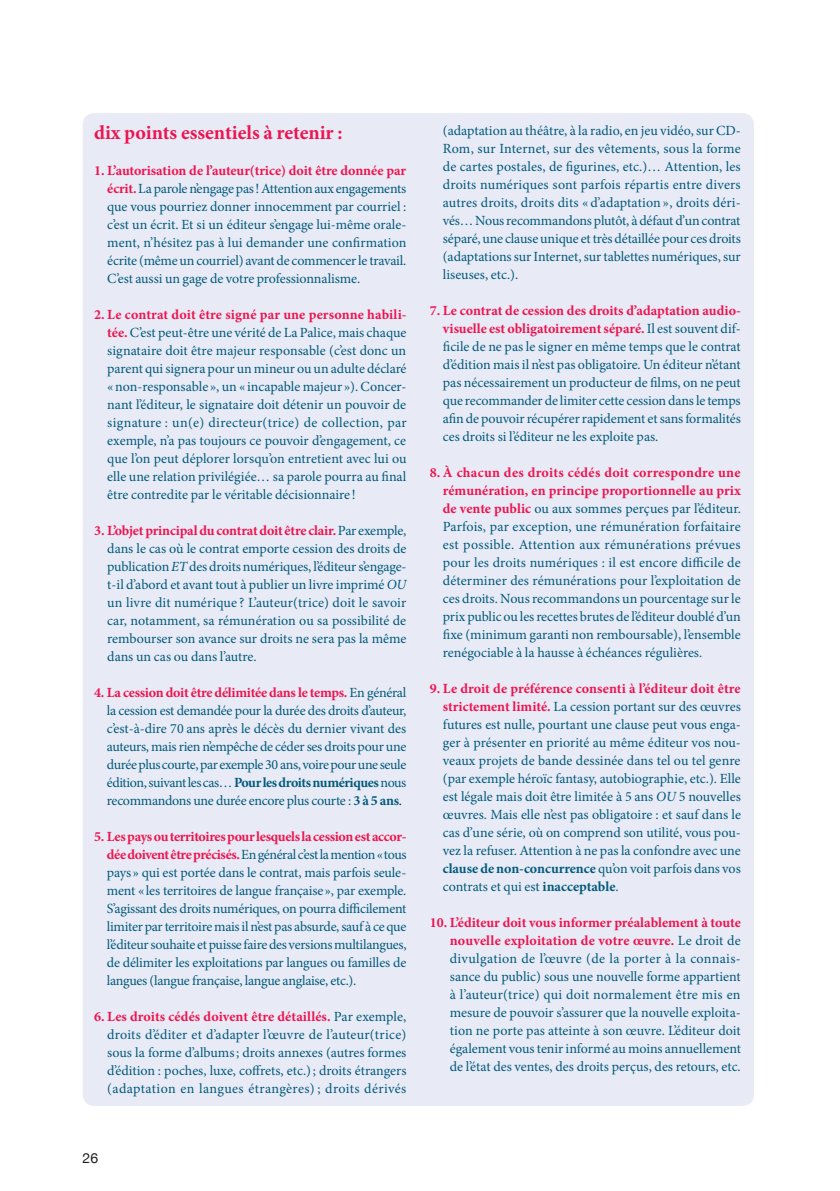
<style>
.page{position:relative;width:840px;height:1191px;background:#fff}
.page>*{position:absolute;margin:0;border:0;box-sizing:border-box;transform-origin:0 0}
.t1{font:700 20px "Minion Pro";color:#ed1450}
.t2{font:14px/18px "Minion Pro";letter-spacing:-.005em;color:#015a7c;text-align:justify}
.t3{font:14px "Helvetica Neue";color:#231f20}
.s1{font-weight:700;color:#ed1450}
.s2{font-style:italic}
.s3{font-weight:700}
.s4{color:#231f20}
</style>
<div class="page">
<div style="left:83px;top:113px;width:670px;height:993px;background:#e8eaf5;border-radius:11px"></div>
<p class="t1" style="left:94px;top:119px;width:250px">dix points essentiels à retenir :</p>
<p class="t2" style="left:107px;top:162px;width:301px;text-indent:-13px"><span class="s1">1. L’autorisation de l’auteur(trice) doit être donnée par écrit.</span> La parole n’engage pas! Attention aux engagements que vous pourriez donner innocemment par courriel : c’est un écrit. Et si un éditeur s’engage lui-même orale&shy;ment, n’hésitez pas à lui demander une confirmation écrite (même un courriel) avant de commencer le travail.<br>C’est aussi un gage de votre professionnalisme.</p>
<p class="t2" style="left:107px;top:306px;width:301px;text-indent:-13px"><span class="s1">2. Le contrat doit être signé par une personne habili&shy;tée.</span> C’est peut-être une vérité de La Palice, mais chaque signataire doit être majeur responsable (c’est donc un parent qui signera pour un mineur ou un adulte déclaré «non-responsable », un « incapable majeur »). Concer&shy;nant l’éditeur, le signataire doit détenir un pouvoir de signature : un(e) directeur(trice) de collection, par exemple, n’a pas toujours ce pouvoir d’engagement, ce que l’on peut déplorer lorsqu’on entretient avec lui ou elle une relation privilégiée… sa parole pourra au final être contredite par le véritable décisionnaire !</p>
<p class="t2" style="left:107px;top:522px;width:300px;text-indent:-13px"><span class="s1">3. L’objet principal du contrat doit être clair.</span> Par exemple, dans le cas où le contrat emporte cession des droits de publication <span class="s2">ET</span> des droits numériques, l’éditeur s’engage&shy;t-il d’abord et avant tout à publier un livre imprimé <span class="s2">OU </span>un livre dit numérique ? L’auteur(trice) doit le savoir car, notamment, sa rémunération ou sa possibilité de rembourser son avance sur droits ne sera pas la même dans un cas ou dans l’autre.</p>
<p class="t2" style="left:107px;top:684px;width:301px;text-indent:-13px"><span class="s1">4. La cession doit être délimitée dans le temps.</span> En général la cession est demandée pour la durée des droits d’auteur, c’est-à-dire 70 ans après le décès du dernier vivant des auteurs, mais rien n’empêche de céder ses droits pour une durée plus courte, par exemple 30 ans, voire pour une seule édition, suivant les cas… <span class="s3">Pour les droits numériques</span>nous recommandons une durée encore plus courte : <span class="s3">3 à 5 ans</span><span class="s4">.</span></p>
<p class="t2" style="left:107px;top:828px;width:301px;text-indent:-13px"><span class="s1">5. Les pays ou territoires pour lesquels la cession est accor&shy;dée doivent être précisés.</span> En général c’est la mention «tous pays» qui est portée dans le contrat, mais parfois seule&shy;ment «les territoires de langue française», par exemple.<br>S’agissant des droits numériques, on pourra difficilement limiter par territoire mais il n’est pas absurde, sauf à ce que l’éditeur souhaite et puisse faire des versions multilangues, de délimiter les exploitations par langues ou familles de langues (langue française, langue anglaise, etc.).</p>
<p class="t2" style="left:107px;top:1008px;width:300px;text-indent:-13px"><span class="s1">6. Les droits cédés doivent être détaillés.</span> Par exemple, droits d’éditer et d’adapter l’œuvre de l’auteur(trice) sous la forme d’albums; droits annexes (autres formes d’édition : poches, luxe, coffrets, etc.); droits étrangers (adaptation en langues étrangères) ; droits dérivés</p>
<p class="t3" style="left:82px;top:1146px;width:17px">26</p>
<p class="t2" style="left:442px;top:121px;width:299px">(adaptation au théâtre, à la radio, en jeu vidéo, sur CD-Rom, sur Internet, sur des vêtements, sous la forme de cartes postales, de figurines, etc.)… Attention, les droits numériques sont parfois répartis entre divers autres droits, droits dits « d’adaptation », droits déri&shy;vés… Nous recommandons plutôt, à défaut d’un contrat séparé, une clause unique et très détaillée pour ces droits (adaptations sur Internet, sur tablettes numériques, sur liseuses, etc.).</p>
<p class="t2" style="left:442px;top:301px;width:299px;text-indent:-13px"><span class="s1">7. Le contrat de cession des droits d’adaptation audio&shy;visuelle est obligatoirement séparé.</span>Il est souvent dif&shy;ficile de ne pas le signer en même temps que le contrat d’édition mais il n’est pas obligatoire. Un éditeur n’étant pas nécessairement un producteur de films, on ne peut que recommander de limiter cette cession dans le temps afin de pouvoir récupérer rapidement et sans formalités ces droits si l’éditeur ne les exploite pas.</p>
<p class="t2" style="left:442px;top:463px;width:299px;text-indent:-13px"><span class="s1">8. À chacun des droits cédés doit correspondre une rémunération, en principe proportionnelle au prix de vente public</span> ou aux sommes perçues par l’éditeur.<br>Parfois, par exception, une rémunération forfaitaire est possible. Attention aux rémunérations prévues pour les droits numériques : il est encore difficile de déterminer des rémunérations pour l’exploitation de ces droits. Nous recommandons un pourcentage sur le prix public ou les recettes brutes de l’éditeur doublé d’un fixe (minimum garanti non remboursable), l’ensemble renégociable à la hausse à échéances régulières.</p>
<p class="t2" style="left:442px;top:679px;width:299px;text-indent:-13px"><span class="s1">9. Le droit de préférence consenti à l’éditeur doit être strictement limité.</span> La cession portant sur des œuvres futures est nulle, pourtant une clause peut vous enga&shy;ger à présenter en priorité au même éditeur vos nou&shy;veaux projets de bande dessinée dans tel ou tel genre (par exemple héroïc fantasy, autobiographie, etc.). Elle est légale mais doit être limitée à 5 ans <span class="s2">OU</span> 5 nouvelles œuvres. Mais elle n’est pas obligatoire : et sauf dans le cas d’une série, où on comprend son utilité, vous pou&shy;vez la refuser. Attention à ne pas la confondre avec une <span class="s3">clause de non-concurrence</span> qu’on voit parfois dans vos contrats et qui est <span class="s3">inacceptable</span>.</p>
<p class="t2" style="left:449px;top:913px;width:292px;text-indent:-20px"><span class="s1">10. L’éditeur doit vous informer préalablement à toute nouvelle exploitation de votre œuvre.</span> Le droit de divulgation de l’œuvre (de la porter à la connais&shy;sance du public) sous une nouvelle forme appartient à l’auteur(trice) qui doit normalement être mis en mesure de pouvoir s’assurer que la nouvelle exploita&shy;tion ne porte pas atteinte à son œuvre. L’éditeur doit également vous tenir informé au moins annuellement de l’état des ventes, des droits perçus, des retours, etc.</p>
</div>
